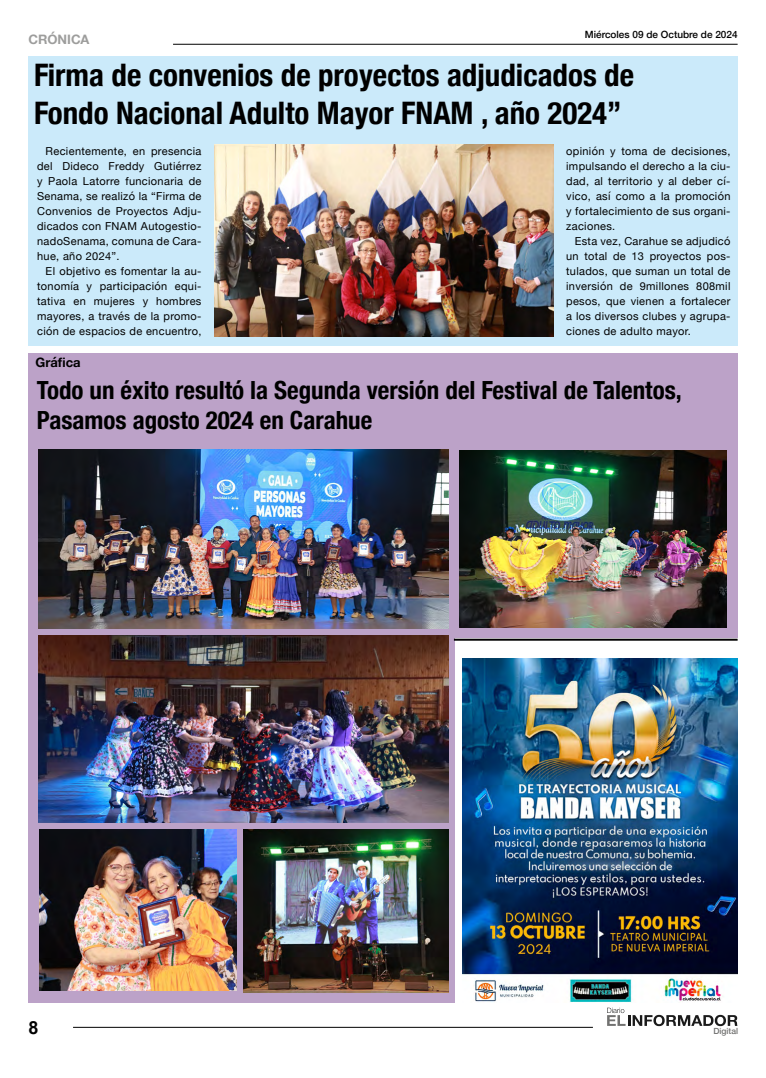
<style>
.page{position:relative;width:766px;height:1078px;background:#fff}
.page>*{position:absolute;margin:0;border:0;box-sizing:border-box;transform-origin:0 0}
.t1{font:700 condensed 31px/37.2px "Helvetica Neue";color:#000}
.t2{font:700 condensed 25px/30px "Helvetica Neue";color:#000}
.t3{font:700 18px "Arial";color:#000}
.t4{font:700 13px "Helvetica Neue";color:#9d9d9c}
.t5{font:700 13px "Helvetica Neue";color:#000}
.t6{font:11px/15px "Helvetica Neue";letter-spacing:.03em;color:#000;text-align:justify}
.t7{font:500 10px "Helvetica Neue";color:#000}
.t8{font:500 8.5px "Helvetica Neue";color:#717170}
</style>
<div class="page">
<hr style="left:173px;top:44px;width:564px;height:1px;background:#000">
<hr style="left:73px;top:1026px;width:519px;height:1px;background:#000">
<svg style="left:607px;top:1007px;width:130px;height:18px"></svg>
<div style="left:28px;top:353px;width:709px;height:649px;background:#bca2c8"></div>
<hr style="left:233px;top:1077px;width:131px;height:1px;background:#000">
<div style="left:28px;top:57px;width:709px;height:289px;background:#cbeafa"></div>
<div style="left:455px;top:638px;width:282px;height:364px;background:#fff"></div>
<img style="left:462px;top:658px;width:275px;height:344px">
<hr style="left:454px;top:638px;width:283px;height:2px;background:#000">
<img style="left:214px;top:145px;width:339px;height:191px">
<img style="left:38px;top:449px;width:410px;height:179px">
<img style="left:40px;top:829px;width:197px;height:160px">
<img style="left:459px;top:450px;width:267px;height:177px">
<img style="left:244px;top:829px;width:204px;height:163px">
<img style="left:38px;top:635px;width:410px;height:187px">
<p class="t7" style="left:584px;top:27px;width:154px">Miércoles 09 de Octubre de 2024</p>
<p class="t4" style="left:28px;top:29px;width:63px">CRÓNICA</p>
<h1 class="t1" style="left:34px;top:55px;width:601px">Firma de convenios de proyectos adjudicados de<br>Fondo Nacional Adulto Mayor FNAM , año 2024”</h1>
<p class="t6" style="left:37px;top:144px;width:166px;text-indent:9px">Recientemente, en presencia del Dideco Freddy Gutiérrez y Paola Latorre funcionaria de Senama, se realizó la “Firma de Convenios de Proyectos Adju&shy;dicados con FNAM Autogestio&shy;nadoSenama, comuna de Cara&shy;hue, año 2024”.</p>
<p class="t6" style="left:37px;top:264px;width:166px;text-indent:9px">El objetivo es fomentar la au&shy;tonomía y participación equi&shy;tativa en mujeres y hombres mayores, a través de la promo&shy;ción de espacios de encuentro,</p>
<p class="t6" style="left:566px;top:144px;width:166px">opinión y toma de decisiones, impulsando el derecho a la ciu&shy;dad, al territorio y al deber cí&shy;vico, así como a la promoción y fortalecimiento de sus organi&shy;zaciones.</p>
<p class="t6" style="left:566px;top:234px;width:166px;text-indent:9px">Esta vez, Carahue se adjudicó un total de 13 proyectos pos&shy;tulados, que suman un total de inversión de 9millones 808mil pesos, que vienen a fortalecer a los diversos clubes y agrupa&shy;ciones de adulto mayor.</p>
<p class="t5" style="left:35px;top:352px;width:47px">Gráfica</p>
<h2 class="t2" style="left:37px;top:373px;width:646px">Todo un éxito resultó la Segunda versión del Festival de Talentos,<br>Pasamos agosto 2024 en Carahue</h2>
<h3 class="t3" style="left:28px;top:1015px;width:12px">8</h3>
<p class="t8" style="left:713px;top:1023px;width:26px">Digital</p>
</div>
